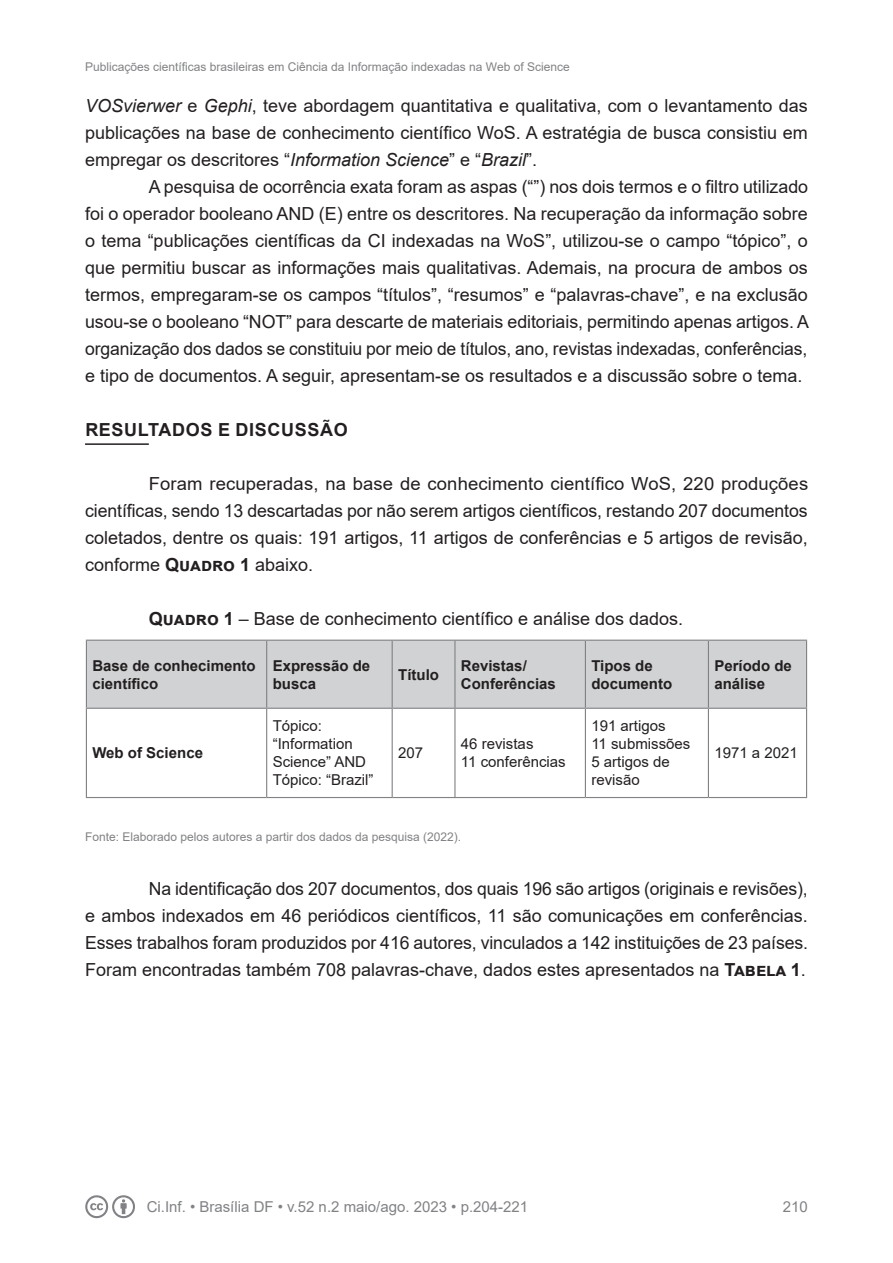
<style>
.page{position:relative;width:893px;height:1263px;background:#fff}
.page>*{position:absolute;margin:0;border:0;box-sizing:border-box;transform-origin:0 0}
._2_2_Texto{font:18px/27px "Arial";color:#231f20;text-align:justify}
._2_1_Tópico_Primário{font:700 18px "Arial";letter-spacing:.035em;color:#231f20}
._3_3_Célula_II{font:15px/18px "Arial";color:#231f20}
._3_1_Cabeçalho{font:700 15px/18px "Arial";color:#231f20}
.t1{font:15px "Arial";color:#808285}
._3_2_Célula_I{font:700 15px "Arial";color:#231f20}
._2_5_Legenda_Imagem{font:12px "Arial";color:#808285}
.s1{font-style:italic}
.s2{font-weight:700}
</style>
<div class="page">
<svg style="left:85px;top:1195px;width:50px;height:23px"></svg>
<hr style="left:85px;top:443px;width:64px;height:2px;background:#231f20">
<div style="left:87px;top:641px;width:719px;height:67px;background:#d1d2d4"></div>
<hr style="left:86px;top:640px;width:181px;height:1px;background:#808285">
<hr style="left:86px;top:641px;width:1px;height:67px;background:#808285">
<hr style="left:267px;top:640px;width:125px;height:1px;background:#808285">
<hr style="left:266px;top:641px;width:1px;height:67px;background:#808285">
<hr style="left:392px;top:640px;width:63px;height:1px;background:#808285">
<hr style="left:392px;top:641px;width:1px;height:67px;background:#808285">
<hr style="left:455px;top:640px;width:130px;height:1px;background:#808285">
<hr style="left:454px;top:641px;width:1px;height:67px;background:#808285">
<hr style="left:585px;top:640px;width:123px;height:1px;background:#808285">
<hr style="left:585px;top:641px;width:1px;height:67px;background:#808285">
<hr style="left:708px;top:640px;width:99px;height:1px;background:#808285">
<hr style="left:708px;top:641px;width:1px;height:67px;background:#808285">
<hr style="left:806px;top:641px;width:1px;height:67px;background:#808285">
<hr style="left:86px;top:708px;width:181px;height:1px;background:#808285">
<hr style="left:86px;top:709px;width:1px;height:88px;background:#808285">
<hr style="left:267px;top:708px;width:125px;height:1px;background:#808285">
<hr style="left:266px;top:709px;width:1px;height:88px;background:#808285">
<hr style="left:392px;top:708px;width:63px;height:1px;background:#808285">
<hr style="left:392px;top:709px;width:1px;height:88px;background:#808285">
<hr style="left:455px;top:708px;width:130px;height:1px;background:#808285">
<hr style="left:454px;top:709px;width:1px;height:88px;background:#808285">
<hr style="left:585px;top:708px;width:123px;height:1px;background:#808285">
<hr style="left:585px;top:709px;width:1px;height:88px;background:#808285">
<hr style="left:708px;top:708px;width:99px;height:1px;background:#808285">
<hr style="left:708px;top:709px;width:1px;height:88px;background:#808285">
<hr style="left:806px;top:709px;width:1px;height:88px;background:#808285">
<hr style="left:86px;top:797px;width:181px;height:1px;background:#808285">
<hr style="left:267px;top:797px;width:125px;height:1px;background:#808285">
<hr style="left:392px;top:797px;width:63px;height:1px;background:#808285">
<hr style="left:455px;top:797px;width:130px;height:1px;background:#808285">
<hr style="left:585px;top:797px;width:123px;height:1px;background:#808285">
<hr style="left:708px;top:797px;width:99px;height:1px;background:#808285">
<p class="_2_5_Legenda_Imagem" style="left:85px;top:59px;width:486px">Publicações científicas brasileiras em Ciência da Informação indexadas na Web of Science</p>
<p class="_2_2_Texto" style="left:85px;top:92px;width:724px"><span class="s1">VOSvierwer</span> e <span class="s1">Gephi</span>, teve abordagem quantitativa e qualitativa, com o levantamento das publicações na base de conhecimento científico WoS. A estratégia de busca consistiu em empregar os descritores “<span class="s1">Information Science</span>” e “<span class="s1">Brazil</span>”.</p>
<p class="_2_2_Texto" style="left:85px;top:173px;width:725px;text-indent:64px">A pesquisa de ocorrência exata foram as aspas (“”) nos dois termos e o filtro utilizado foi o operador booleano AND (E) entre os descritores. Na recuperação da informação sobre o tema “publicações científicas da CI indexadas na WoS”, utilizou-se o campo “tópico”, o que permitiu buscar as informações mais qualitativas. Ademais, na procura de ambos os termos, empregaram-se os campos “títulos”, “resumos” e “palavras-chave”, e na exclusão usou-se o booleano “NOT” para descarte de materiais editoriais, permitindo apenas artigos. A organização dos dados se constituiu por meio de títulos, ano, revistas indexadas, conferências, e tipo de documentos. A seguir, apresentam-se os resultados e a discussão sobre o tema.</p>
<p class="_2_1_Tópico_Primário" style="left:85px;top:417px;width:264px">RESULTADOS E DISCUSSÃO</p>
<p class="_2_2_Texto" style="left:85px;top:470px;width:725px;text-indent:64px">Foram recuperadas, na base de conhecimento científico WoS, 220 produções científicas, sendo 13 descartadas por não serem artigos científicos, restando 207 documentos coletados, dentre os quais: 191 artigos, 11 artigos de conferências e 5 artigos de revisão, conforme <span class="s2">Quadro 1</span> abaixo.</p>
<p class="_2_2_Texto" style="left:149px;top:605px;width:536px"><span class="s2">Quadro 1</span> – Base de conhecimento científico e análise dos dados.</p>
<p class="_3_1_Cabeçalho" style="left:92px;top:656px;width:165px">Base de conhecimento científico</p>
<p class="_3_1_Cabeçalho" style="left:273px;top:656px;width:99px">Expressão de busca</p>
<p class="_3_1_Cabeçalho" style="left:398px;top:665px;width:42px">Título</p>
<p class="_3_1_Cabeçalho" style="left:461px;top:656px;width:97px">Revistas/<br>Conferências</p>
<p class="_3_1_Cabeçalho" style="left:591px;top:656px;width:82px">Tipos de documento</p>
<p class="_3_1_Cabeçalho" style="left:714px;top:656px;width:79px">Período de análise</p>
<p class="_3_2_Célula_I" style="left:92px;top:742px;width:112px">Web of Science</p>
<p class="_3_3_Célula_II" style="left:273px;top:717px;width:102px">Tópico: “Information<br>Science” AND<br>Tópico: “Brazil”</p>
<p class="_3_3_Célula_II" style="left:398px;top:744px;width:27px">207</p>
<p class="_3_3_Célula_II" style="left:461px;top:735px;width:74px">46 revistas</p>
<p class="_3_3_Célula_II" style="left:461px;top:753px;width:106px">11 conferências</p>
<p class="_3_3_Célula_II" style="left:591px;top:717px;width:76px">191 artigos</p>
<p class="_3_3_Célula_II" style="left:591px;top:735px;width:100px">11 submissões</p>
<p class="_3_3_Célula_II" style="left:591px;top:753px;width:80px">5 artigos de revisão</p>
<p class="_3_3_Célula_II" style="left:714px;top:744px;width:85px">1971 a 2021</p>
<p class="_2_5_Legenda_Imagem" style="left:85px;top:829px;width:378px">Fonte: Elaborado pelos autores a partir dos dados da pesquisa (2022).</p>
<p class="_2_2_Texto" style="left:85px;top:875px;width:725px;text-indent:64px">Na identificação dos 207 documentos, dos quais 196 são artigos (originais e revisões), e ambos indexados em 46 periódicos científicos, 11 são comunicações em conferências.<br>Esses trabalhos foram produzidos por 416 autores, vinculados a 142 instituições de 23 países.<br>Foram encontradas também 708 palavras-chave, dados estes apresentados na <span class="s2">Tabela 1</span>.</p>
<p class="t1" style="left:147px;top:1197px;width:383px">Ci.Inf. • Brasília DF • v.52 n.2 maio/ago. 2023 • p.204-221</p>
<p class="t1" style="left:783px;top:1197px;width:27px">210</p>
</div>
